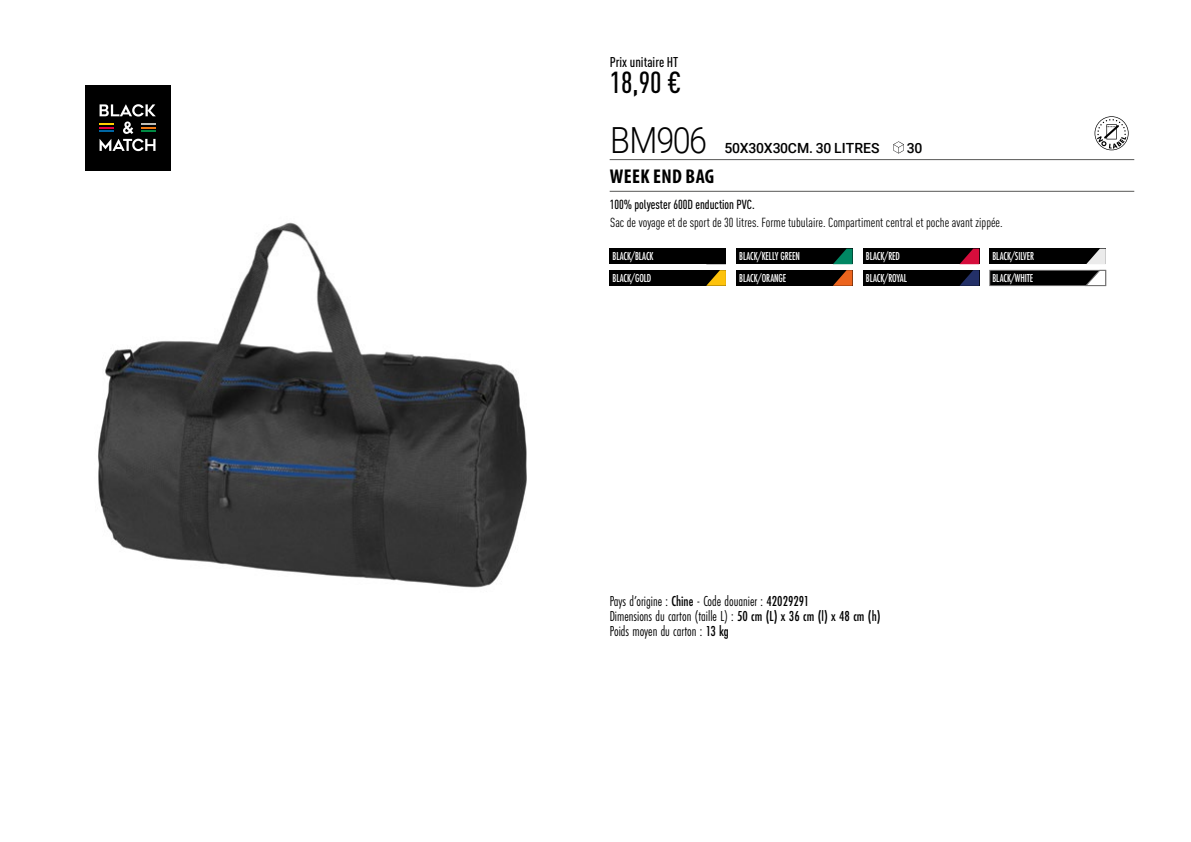
<style>
.page{position:relative;width:1191px;height:842px;background:#fff}
.page>*{position:absolute;margin:0;border:0;box-sizing:border-box;transform-origin:0 0}
.t1{font:300 36px "Roboto";letter-spacing:-.04em;color:#000;scale:.9 1}
.t2{font:500 condensed 30px "DIN Pro";color:#000}
.t3{font:700 condensed 20px "Myriad Pro";letter-spacing:.02em;color:#000}
.t4{font:15px "Futura PT Cond";color:#000;scale:.95 1}
.t5{font:500 14px "Roboto";letter-spacing:-.01em;color:#000}
.t6{font:500 condensed 14px "DIN Pro";color:#000}
.t7{font:condensed 13px "DIN Pro";color:#000}
.grammage_2020{font:500 condensed 13px "DIN Pro";color:#000;scale:.95 1}
.Coloris_nuancier_blanc{font:500 12px "Futura PT Cond";letter-spacing:-.01em;color:#fff;scale:.9 1}
.Coloris_nuancier{font:500 12px "Futura PT Cond";letter-spacing:-.01em;color:#fff;scale:.9 1}
.s1{font-weight:500}
</style>
<div class="page">
<img style="left:85px;top:85px;width:442px;height:503px">
<div style="left:85px;top:85px;width:85px;height:85px;background:#000"></div>
<svg style="left:100px;top:104px;width:56px;height:47px"></svg>
<svg style="left:1094px;top:116px;width:34px;height:34px"></svg>
<div style="left:609px;top:249px;width:117px;height:15px;background:#000"></div>
<div style="left:609px;top:270px;width:117px;height:16px;background:#000"></div>
<svg style="left:706px;top:270px;width:20px;height:16px"></svg>
<div style="left:736px;top:249px;width:116px;height:15px;background:#000"></div>
<svg style="left:833px;top:249px;width:19px;height:15px"></svg>
<div style="left:736px;top:270px;width:116px;height:16px;background:#000"></div>
<svg style="left:833px;top:270px;width:19px;height:16px"></svg>
<div style="left:863px;top:249px;width:116px;height:15px;background:#000"></div>
<svg style="left:960px;top:249px;width:19px;height:15px"></svg>
<div style="left:863px;top:270px;width:116px;height:16px;background:#000"></div>
<svg style="left:959px;top:270px;width:20px;height:16px"></svg>
<div style="left:989px;top:249px;width:116px;height:15px;background:#000"></div>
<svg style="left:1086px;top:249px;width:19px;height:15px"></svg>
<div style="left:989px;top:270px;width:116px;height:16px;background:#000"></div>
<div style="left:989px;top:270px;width:116px;height:16px;border:1px solid #706f6f"></div>
<svg style="left:1085px;top:270px;width:21px;height:16px"></svg>
<hr style="left:609px;top:159px;width:525px;height:1px;background:#575756">
<hr style="left:609px;top:191px;width:525px;height:1px;background:#575756">
<svg style="left:893px;top:141px;width:11px;height:13px"></svg>
<p class="t6" style="left:609px;top:51px;width:70px">Prix unitaire HT</p>
<p class="t2" style="left:609px;top:60px;width:73px">18,90 €</p>
<p class="t1" style="left:610px;top:115px;width:109px">BM906</p>
<p class="t5" style="left:724px;top:138px;width:157px">50X30X30CM. 30 LITRES</p>
<p class="t5" style="left:907px;top:138px;width:17px">30</p>
<p class="t3" style="left:610px;top:163px;width:106px">WEEK END BAG</p>
<p class="grammage_2020" style="left:609px;top:194px;width:154px">100% polyester 600D enduction PVC.</p>
<p class="t7" style="left:610px;top:213px;width:394px">Sac de voyage et de sport de 30 litres. Forme tubulaire. Compartiment central et poche avant zippée.</p>
<p class="Coloris_nuancier_blanc" style="left:612px;top:249px;width:47px">BLACK/BLACK</p>
<p class="Coloris_nuancier_blanc" style="left:612px;top:271px;width:45px">BLACK/GOLD</p>
<p class="Coloris_nuancier_blanc" style="left:739px;top:249px;width:69px">BLACK/KELLY GREEN</p>
<p class="Coloris_nuancier_blanc" style="left:739px;top:271px;width:54px">BLACK/ORANGE</p>
<p class="Coloris_nuancier_blanc" style="left:866px;top:249px;width:40px">BLACK/RED</p>
<p class="Coloris_nuancier_blanc" style="left:866px;top:271px;width:47px">BLACK/ROYAL</p>
<p class="Coloris_nuancier_blanc" style="left:992px;top:249px;width:48px">BLACK/SILVER</p>
<p class="Coloris_nuancier" style="left:992px;top:271px;width:47px">BLACK/WHITE</p>
<p class="t4" style="left:609px;top:592px;width:212px">Pays d’origine : <span class="s1">Chine</span> - Code douanier : <span class="s1">42029291</span></p>
<p class="t4" style="left:609px;top:607px;width:287px">Dimensions du carton (taille L) : <span class="s1">50 cm (L) x 36 cm (l) x 48 cm (h)</span></p>
<p class="t4" style="left:609px;top:622px;width:127px">Poids moyen du carton : <span class="s1">13 kg</span></p>
</div>
